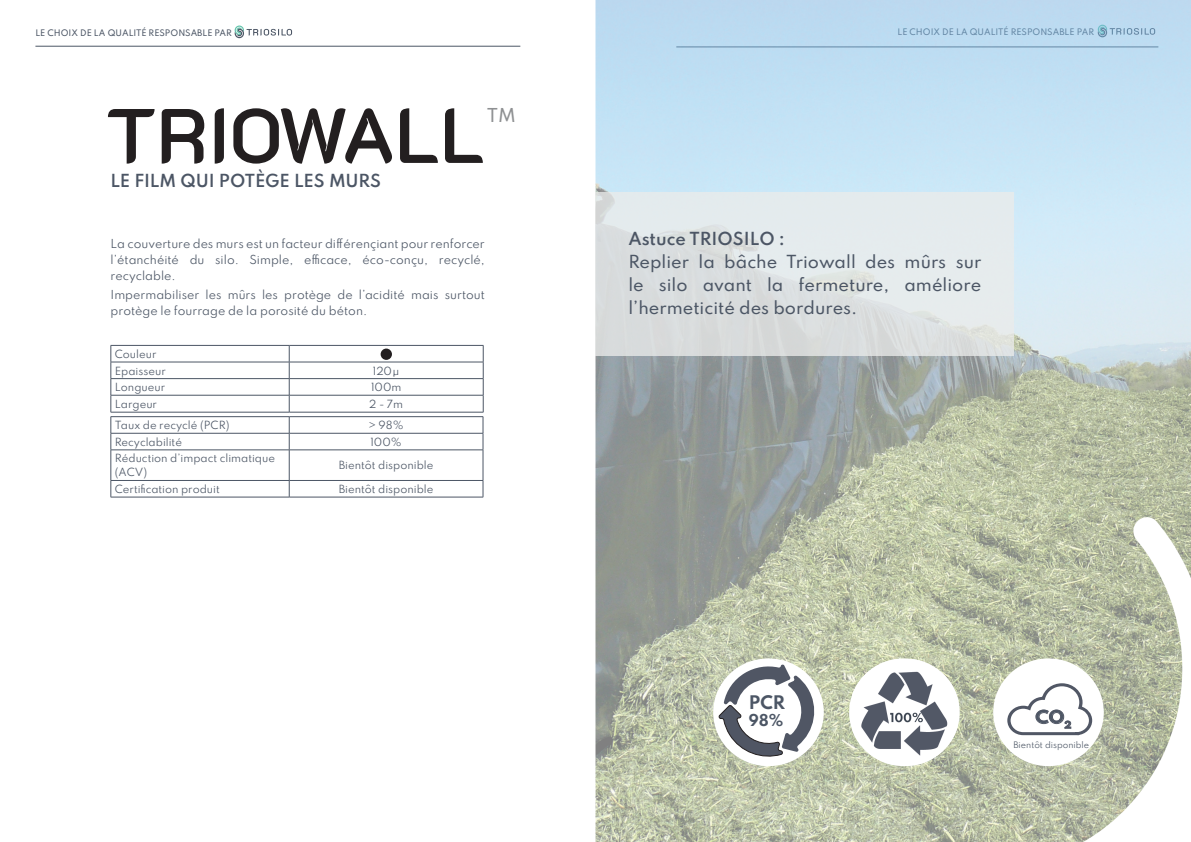
<style>
.page{position:relative;width:1191px;height:842px;background:#fff}
.page>*{position:absolute;margin:0;border:0;box-sizing:border-box;transform-origin:0 0}
.t1{font:600 77px "K2 D";color:#231f20}
.t2{font:700 17.6px "Spartan";color:#4c5665}
.t3{font:500 17px "Spartan";color:#8e9092}
.t4{font:700 16.6px "Spartan";color:#4c5665}
.t5{font:500 16px/23px "Spartan";color:#4c5665;text-align:justify}
.t6{font:600 16px "Spartan";color:#4c5665}
.t7{font:700 15.8px "Spartan";color:#4c5665;scale:1.08 1}
.t8{font:700 14.9px "Spartan";color:#4c5665;scale:1.08 1}
.t9{font:700 14.5px "Spartan";color:#4c5665}
.t10{font:700 13.1px "Spartan";color:#4c5665;scale:1.08 1}
.t11{font:11px/16px "Spartan";color:#4c5665;text-align:justify}
.t12{font:10px/16.6px "Spartan";color:#4c5665}
.t13{font:500 8px "Spartan";color:#4d5766}
.t14{font:8px "Spartan";color:#4c5665}
.s1{color:#4c5665}
</style>
<div class="page">
<hr style="left:35px;top:46px;width:485px;height:1px;background:#4c5665">
<svg style="left:235px;top:26px;width:57px;height:12px"></svg>
<hr style="left:111px;top:345px;width:178px;height:1px;background:#4c5665">
<hr style="left:289px;top:345px;width:194px;height:1px;background:#4c5665">
<hr style="left:111px;top:362px;width:178px;height:1px;background:#4c5665">
<hr style="left:289px;top:362px;width:194px;height:1px;background:#4c5665">
<hr style="left:111px;top:378px;width:178px;height:1px;background:#4c5665">
<hr style="left:289px;top:378px;width:194px;height:1px;background:#4c5665">
<hr style="left:111px;top:395px;width:178px;height:1px;background:#4c5665">
<hr style="left:289px;top:395px;width:194px;height:1px;background:#4c5665">
<hr style="left:111px;top:412px;width:178px;height:1px;background:#4c5665">
<hr style="left:289px;top:412px;width:194px;height:1px;background:#4c5665">
<hr style="left:111px;top:416px;width:178px;height:1px;background:#4c5665">
<hr style="left:289px;top:416px;width:194px;height:1px;background:#4c5665">
<hr style="left:111px;top:433px;width:178px;height:1px;background:#4c5665">
<svg style="left:111px;top:346px;width:1px;height:104px"></svg>
<hr style="left:289px;top:433px;width:194px;height:1px;background:#4c5665">
<svg style="left:289px;top:346px;width:1px;height:104px"></svg>
<svg style="left:483px;top:346px;width:1px;height:104px"></svg>
<hr style="left:111px;top:450px;width:178px;height:1px;background:#4c5665">
<hr style="left:111px;top:450px;width:1px;height:30px;background:#4c5665">
<hr style="left:289px;top:450px;width:194px;height:1px;background:#4c5665">
<hr style="left:289px;top:450px;width:1px;height:30px;background:#4c5665">
<hr style="left:483px;top:450px;width:1px;height:30px;background:#4c5665">
<hr style="left:111px;top:480px;width:178px;height:1px;background:#4c5665">
<svg style="left:111px;top:481px;width:1px;height:16px"></svg>
<hr style="left:289px;top:480px;width:194px;height:1px;background:#4c5665">
<svg style="left:289px;top:481px;width:1px;height:16px"></svg>
<svg style="left:483px;top:481px;width:1px;height:16px"></svg>
<hr style="left:111px;top:497px;width:178px;height:1px;background:#4c5665">
<hr style="left:289px;top:497px;width:194px;height:1px;background:#4c5665">
<div style="left:380px;top:349px;width:12px;height:11px;background:#231f20;border-radius:50%"></div>
<img style="left:595px;top:0;width:596px;height:842px">
<img style="left:849px;top:659px;width:110px;height:106px">
<img style="left:1028px;top:517px;width:163px;height:325px">
<div style="left:595px;top:193px;width:419px;height:163px;background:linear-gradient(to bottom,#e5edef,#d9dbdb)"></div>
<div style="left:713px;top:658px;width:110px;height:108px;background:#fff;border-radius:50%"></div>
<svg style="left:718px;top:664px;width:101px;height:96px"></svg>
<div style="left:993px;top:658px;width:110px;height:108px;background:#fff;border-radius:50%"></div>
<svg style="left:1007px;top:683px;width:86px;height:53px"></svg>
<p class="t13" style="left:35px;top:27px;width:198px">LE CHOIX DE LA QUALITÉ RESPONSABLE <span class="s1">PAR</span></p>
<p class="t13" style="left:897px;top:26px;width:198px">LE CHOIX DE LA QUALITÉ RESPONSABLE <span class="s1">PAR</span></p>
<h3 class="t3" style="left:487px;top:102px;width:31px">TM</h3>
<h1 class="t1" style="left:106px;top:91px;width:381px">TRIOWALL</h1>
<h3 class="t6" style="left:111px;top:168px;width:272px">LE FILM QUI POTÈGE LES MURS</h3>
<p class="t11" style="left:111px;top:236px;width:376px">La couverture des murs est un facteur différençiant pour renforcer l’étanchéité du silo. Simple, efficace, éco-conçu, recyclé, recyclable.</p>
<p class="t11" style="left:111px;top:287px;width:376px">Impermabiliser les mûrs les protège de l’acidité mais surtout protège le fourrage de la porosité du béton.</p>
<p class="t12" style="left:115px;top:345px;width:52px">Couleur<br>Epaisseur</p>
<p class="t12" style="left:373px;top:362px;width:28px">120µ</p>
<p class="t12" style="left:115px;top:379px;width:52px">Longueur</p>
<p class="t12" style="left:371px;top:379px;width:32px">100m</p>
<p class="t12" style="left:115px;top:395px;width:44px">Largeur</p>
<p class="t12" style="left:369px;top:395px;width:36px">2 - 7m</p>
<p class="t12" style="left:115px;top:417px;width:116px">Taux de recyclé (PCR)</p>
<p class="t12" style="left:368px;top:417px;width:37px">&gt; 98%</p>
<p class="t12" style="left:115px;top:433px;width:69px">Recyclabilité</p>
<p class="t12" style="left:370px;top:433px;width:33px">100%</p>
<p class="t12" style="left:115px;top:451px;width:162px;line-height:14px">Réduction d’impact climatique (ACV)</p>
<p class="t12" style="left:339px;top:457px;width:96px">Bientôt disponible</p>
<p class="t12" style="left:115px;top:480px;width:106px">Certification produit</p>
<p class="t12" style="left:339px;top:480px;width:96px">Bientôt disponible</p>
<h3 class="t6" style="left:628px;top:226px;width:158px">Astuce TRIOSILO :</h3>
<h3 class="t5" style="left:628px;top:249px;width:354px">Replier la bâche Triowall des mûrs sur le silo avant la fermeture, améliore l’hermeticité des bordures.</h3>
<h3 class="t4" style="left:749px;top:689px;width:38px">PCR</h3>
<h3 class="t9" style="left:749px;top:709px;width:36px">98%</h3>
<h3 class="t7" style="left:1035px;top:705px;width:35px">CO<sub>2</sub></h3>
<h3 class="t8" style="left:770px;top:693px;width:35px">PCR</h3>
<p class="t10" style="left:770px;top:711px;width:33px">98%</p>
<h2 class="t2" style="left:1015px;top:703px;width:38px">CO<sub>2</sub></h2>
<p class="t14" style="left:1013px;top:738px;width:77px">Bientôt disponible</p>
</div>
